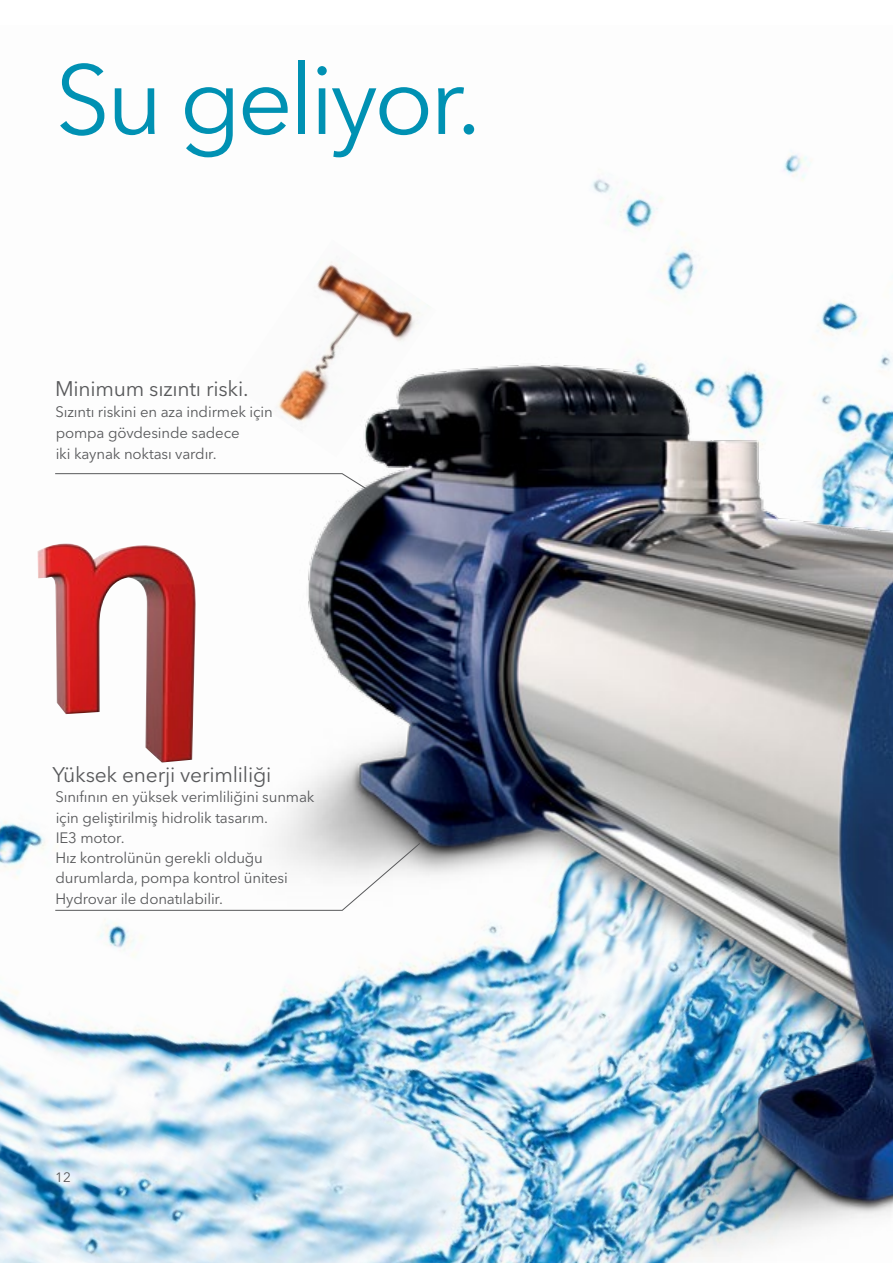
<style>
.page{position:relative;width:893px;height:1263px;background:#fff}
.page>*{position:absolute;margin:0;border:0;box-sizing:border-box;transform-origin:0 0}
.t1{font:97.5px "Avenir Next LT Pro";letter-spacing:-.04em;color:#0091b3}
.t2{font:21px "Avenir Next LT Pro";letter-spacing:-.01em;color:#58595b}
.t3{font:15px/20.2px "Avenir Next LT Pro";letter-spacing:-.01em;color:#58595b}
.t4{font:13.5px "Avenir Next LT Pro";color:#58595b}
</style>
<div class="page">
<img style="left:0;top:150px;width:868px;height:1113px">
<img style="left:232px;top:239px;width:204px;height:218px">
<img style="left:241px;top:345px;width:652px;height:918px">
<img style="left:38px;top:537px;width:158px;height:225px">
<svg style="left:55px;top:843px;width:365px;height:68px"></svg>
<svg style="left:55px;top:473px;width:311px;height:16px"></svg>
<h1 class="t1" style="left:55px;top:42px;width:428px">Su geliyor.</h1>
<h2 class="t2" style="left:55px;top:376px;width:195px">Minimum sızıntı riski.</h2>
<p class="t3" style="left:56px;top:402px;width:219px;line-height:21px">Sızıntı riskini en aza indirmek için pompa gövdesinde sadece<br>iki kaynak noktası vardır.</p>
<h2 class="t2" style="left:53px;top:762px;width:220px">Yüksek enerji verimliliği</h2>
<p class="t3" style="left:55px;top:787px;width:261px">Sınıfının en yüksek verimliliğini sunmak için geliştirilmiş hidrolik tasarım.<br>IE3 motor.<br>Hız kontrolünün gerekli olduğu durumlarda, pompa kontrol ünitesi<br>Hydrovar ile donatılabilir.</p>
<p class="t4" style="left:55px;top:1169px;width:17px">12</p>
<p class="t4" style="left:63px;top:1169px;width:9px">0</p>
</div>
